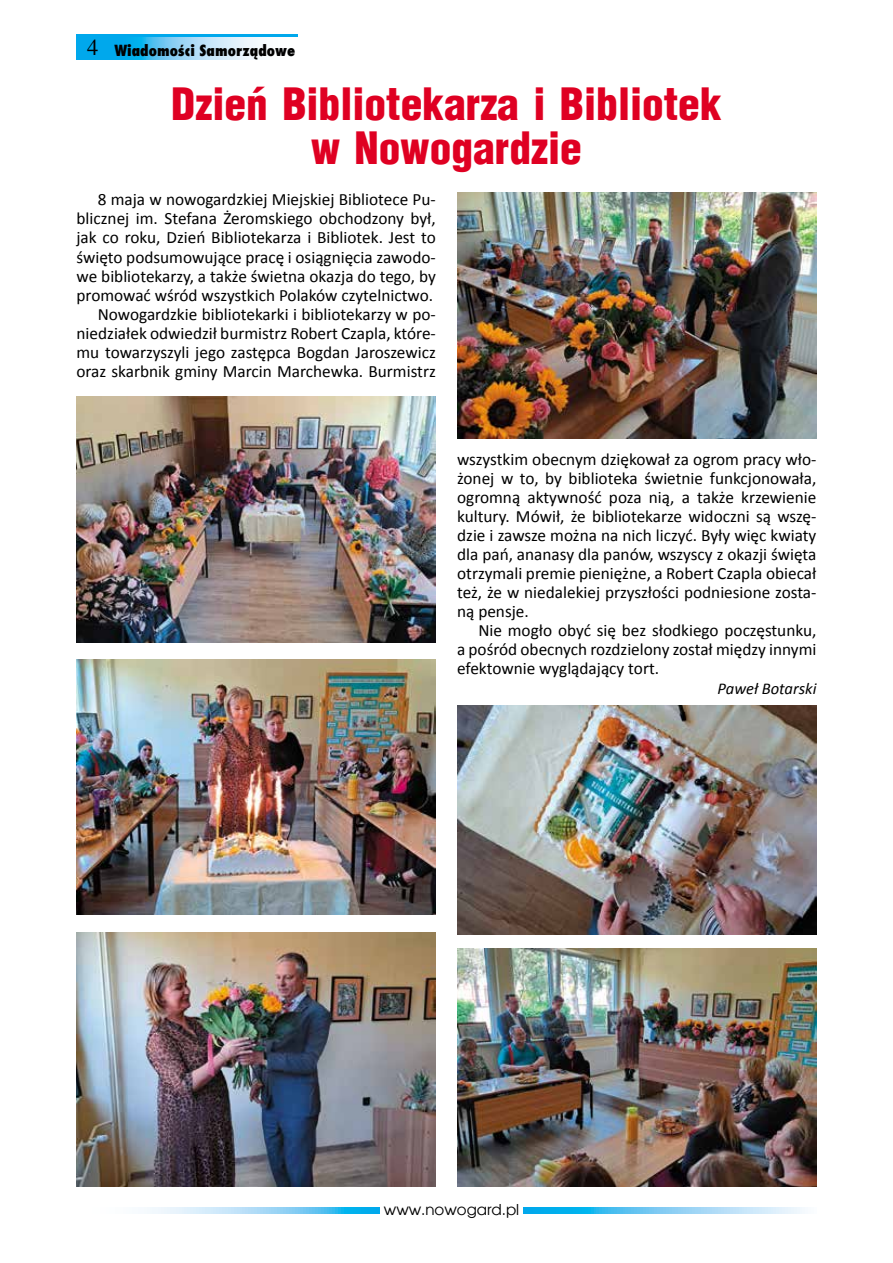
<style>
.page{position:relative;width:893px;height:1263px;background:#fff}
.page>*{position:absolute;margin:0;border:0;box-sizing:border-box;transform-origin:0 0}
.t1{font:900 43.5px/43.5px "Switzerland Cond";color:#df0022;text-align:center}
.t2{font:17.25px/19px "Calibri";color:#000;text-align:justify}
.t3{font:italic 16.5px "Calibri";color:#000}
.t4{font:800 15px "Fujiyama";color:#000}
.t5{font:15px "Avalon";color:#000}
.s1{font-family:"Times";font-weight:400;font-size:22.5px}
</style>
<div class="page">
<div style="left:77px;top:34px;width:221px;height:26px;background:#00a8ec"></div>
<svg style="left:138px;top:37px;width:160px;height:23px;background:#b9e3f8"></svg>
<svg style="left:147px;top:1207px;width:658px;height:6px;background:#81d0f4"></svg>
<div style="left:380px;top:1203px;width:143px;height:15px;background:#fff"></div>
<img style="left:77px;top:396px;width:359px;height:246px">
<img style="left:457px;top:949px;width:359px;height:237px">
<img style="left:457px;top:192px;width:359px;height:246px">
<img style="left:77px;top:932px;width:359px;height:254px">
<img style="left:77px;top:660px;width:359px;height:254px">
<img style="left:457px;top:705px;width:359px;height:229px">
<p class="t4" style="left:87px;top:40px;width:210px"><span class="s1">4</span> Wiadomości Samorządowe</p>
<h1 class="t1" style="left:171px;top:81px;width:552px">Dzień Bibliotekarza i Bibliotek w Nowogardzie</h1>
<p class="t2" style="left:77px;top:190px;width:361px;text-align:right">8 maja w nowogardzkiej Miejskiej Bibliotece Pu&shy;blicznej im. Stefana Żeromskiego obchodzony był, jak co roku, Dzień Bibliotekarza i Bibliotek. Jest to święto podsumowujące pracę i osiągnięcia zawodo&shy;we bibliotekarzy, a także świetna okazja do tego, by promować wśród wszystkich Polaków czytelnictwo.<br>Nowogardzkie bibliotekarki i bibliotekarzy w po&shy;niedziałek odwiedził burmistrz Robert Czapla, które&shy;mu towarzyszyli jego zastępca Bogdan Jaroszewicz oraz skarbnik gminy Marcin Marchewka. Burmistrz</p>
<p class="t2" style="left:457px;top:450px;width:361px">wszystkim obecnym dziękował za ogrom pracy wło&shy;żonej w to, by biblioteka świetnie funkcjonowała, ogromną aktywność poza nią, a także krzewienie kultury. Mówił, że bibliotekarze widoczni są wszę&shy;dzie i zawsze można na nich liczyć. Były więc kwiaty dla pań, ananasy dla panów, wszyscy z okazji święta otrzymali premie pieniężne, a Robert Czapla obiecał też, że w niedalekiej przyszłości podniesione zosta&shy;ną pensje.</p>
<p class="t2" style="left:457px;top:621px;width:361px;text-indent:21px">Nie mogło obyć się bez słodkiego poczęstunku, a pośród obecnych rozdzielony został między innymi efektownie wyglądający tort.</p>
<p class="t3" style="left:718px;top:678px;width:100px">Paweł Botarski</p>
<p class="t5" style="left:384px;top:1200px;width:137px">www.nowogard.pl</p>
</div>
